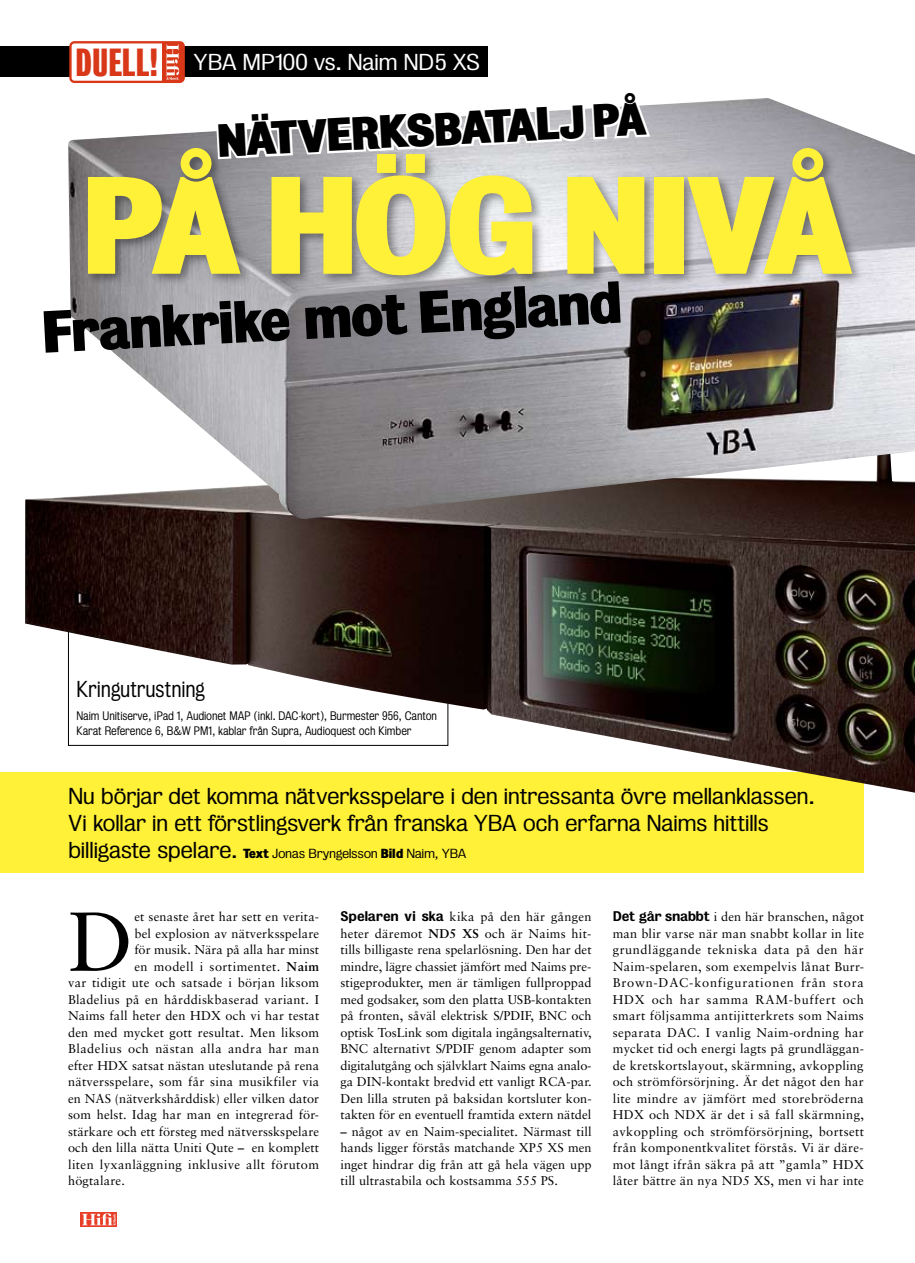
<style>
.page{position:relative;width:915px;height:1263px;background:#fff}
.page>*{position:absolute;margin:0;border:0;box-sizing:border-box;transform-origin:0 0}
.t1{font:700 126px "Bureau";color:#fff138}
.t2{font:83.7px "Sabon";color:#000}
.t3{font:700 54px "Bureau";color:#000}
.t4{font:700 42.45px "Bureau";color:#000}
.t5{font:300 expanded 21px/27px "Bureau";letter-spacing:-.03em;color:#000}
.t6{font:300 expanded 21px "Bureau";letter-spacing:-.02em;color:#fff}
.t7{font:300 21px "Bureau";letter-spacing:-.01em;color:#000}
.t8{font:12.75px/16.5px "Sabon";letter-spacing:.015em;color:#000;text-align:justify}
.t9{font:12.75px "Sabon";letter-spacing:.04em;color:#000}
.t10{font:12.75px "Sabon";letter-spacing:.035em;color:#000}
.t11{font:300 expanded 12px "Bureau";letter-spacing:-.035em;color:#000}
.t12{font:300 11.25px/15px "Bureau";letter-spacing:-.01em;color:#000}
.s1{font-weight:700;font-stretch:extra-condensed;font-size:35.7px;color:#d83818}
.s2{font-size:21px}
.s3{font-weight:700;font-stretch:normal}
.s4{font-weight:700}
.s5{font-family:"Bureau";font-weight:600}
</style>
<div class="page">
<div style="left:0;top:772px;width:863px;height:101px;background:#fff138"></div>
<div style="left:0;top:46px;width:487px;height:31px;background:#000"></div>
<div style="left:70px;top:42px;width:114px;height:40px;background:#fff;border-radius:4px"></div>
<div style="left:69px;top:41px;width:116px;height:42px;border:2px solid #d83818;border-radius:4px"></div>
<div style="left:163px;top:42px;width:20px;height:40px;background:#d83818"></div>
<svg style="left:166px;top:44px;width:13px;height:36px"></svg>
<svg style="left:80px;top:1212px;width:37px;height:15px"></svg>
<svg style="left:82px;top:1213px;width:34px;height:12px"></svg>
<img style="left:25px;top:497px;width:889px;height:296px">
<img style="left:67px;top:98px;width:847px;height:423px">
<div style="left:84px;top:144px;width:780px;height:144px;background:#000;opacity:.4"></div>
<svg style="left:214px;top:46px;width:438px;height:249px"></svg>
<h3 class="t6" style="left:76px;top:50px;width:406px"><span class="s1">DUELL!</span> YBA MP100 vs. Naim ND5 XS</h3>
<h3 class="t4" style="left:217px;top:115px;width:429px;rotate:-3deg">N ät verksbatalj på</h3>
<h1 class="t1" style="left:86px;top:148px;width:765px">På hög nivå</h1>
<h3 class="t3" style="left:42px;top:299px;width:580px;rotate:-3deg">Frankrike mot England</h3>
<h3 class="t7" style="left:77px;top:677px;width:130px">Kringutrustning</h3>
<p class="t12" style="left:77px;top:709px;width:362px">Naim Unitiserve, iPad 1, Audionet MAP (inkl. DAC-kort), Burmester 956, Canton<br>Karat Reference 6, B&amp;W PM1, kablar från Supra, Audioquest och Kimber</p>
<h3 class="t5" style="left:68px;top:782px;width:748px">Nu börjar det komma nätverksspelare i den intressanta övre mellanklassen.<br>Vi kollar in ett förstlingsverk från franska YBA och erfarna Naims hittills</h3>
<p class="t11" style="left:68px;top:846px;width:400px"><span class="s2">billigaste spelare.</span> <span class="s3">Text</span> Jonas Bryngelsson <span class="s3">Bild</span> Naim, YBA</p>
<h2 class="t2" style="left:68px;top:892px;width:67px">D</h2>
<p class="t8" style="left:134px;top:908px;width:186px">et senaste året har sett en verita-</p>
<p class="t8" style="left:134px;top:925px;width:186px">bel explosion av nätverksspelare</p>
<p class="t8" style="left:134px;top:941px;width:186px">för musik. Nära på alla har minst</p>
<p class="t10" style="left:134px;top:959px;width:186px">en modell i sortimentet. <span class="s4">Naim</span></p>
<p class="t8" style="left:68px;top:974px;width:252px">var tidigit ute och satsade i början liksom</p>
<p class="t8" style="left:68px;top:991px;width:252px">Bladelius på en hårddiskbaserad variant. I</p>
<p class="t8" style="left:68px;top:1007px;width:252px">Naims fall heter den HDX och vi har testat</p>
<p class="t8" style="left:68px;top:1024px;width:252px">den med mycket gott resultat. Men liksom</p>
<p class="t9" style="left:68px;top:1041px;width:252px">Bladelius och nästan alla andra har man</p>
<p class="t8" style="left:68px;top:1057px;width:252px">efter HDX satsat nästan uteslutande på rena</p>
<p class="t8" style="left:68px;top:1073px;width:253px">nätversspelare, som får sina musikfiler via</p>
<p class="t8" style="left:68px;top:1090px;width:252px">en NAS (nätverkshårddisk) eller vilken dator</p>
<p class="t8" style="left:68px;top:1106px;width:252px">som helst. Idag har man en integrerad för-</p>
<p class="t8" style="left:68px;top:1123px;width:252px">stärkare och ett försteg med nätversskspelare</p>
<p class="t8" style="left:68px;top:1139px;width:252px">och den lilla nätta Uniti Qute <span class="s4">–</span> en komplett</p>
<p class="t8" style="left:68px;top:1156px;width:252px">liten lyxanläggning inklusive allt förutom</p>
<p class="t8" style="left:68px;top:1172px;width:58px">högtalare.</p>
<p class="t8" style="left:340px;top:908px;width:253px"><span class="s5">Spelaren vi ska</span> kika på den här gången heter däremot <span class="s4">ND5 XS</span> och är Naims hit&shy;tills billigaste rena spelarlösning. Den har det mindre, lägre chassiet jämfört med Naims pre&shy;stigeprodukter, men är tämligen fullproppad med godsaker, som den platta USB-kontakten på fronten, såväl elektrisk S/PDIF, BNC och optisk TosLink som digitala ingångsalternativ, BNC alternativt S/PDIF genom adapter som digitalutgång och självklart Naims egna analo&shy;ga DIN-kontakt bredvid ett vanligt RCA-par.<br>Den lilla struten på baksidan kortsluter kon&shy;takten för en eventuell framtida extern nätdel</p>
<p class="t8" style="left:340px;top:1123px;width:252px"><span class="s4">–</span> något av en Naim-specialitet. Närmast till hands ligger förstås matchande XP5 XS men inget hindrar dig från att gå hela vägen upp till ultrastabila och kostsamma 555 PS.</p>
<p class="t8" style="left:612px;top:908px;width:253px"><span class="s5">Det går snabbt</span> i den här branschen, något man blir varse när man snabbt kollar in lite grundläggande tekniska data på den här Naim-spelaren, som exempelvis lånat Burr-Brown-DAC-konfigurationen från stora HDX och har samma RAM-buffert och smart följsamma antijitterkrets som Naims separata DAC. I vanlig Naim-ordning har mycket tid och energi lagts på grundläggan&shy;de kretskortslayout, skärmning, avkoppling och strömförsörjning. Är det något den har lite mindre av jämfört med storebröderna HDX och NDX är det i så fall skärmning, avkoppling och strömförsörjning, bortsett från komponentkvalitet förstås. Vi är däre&shy;mot långt ifrån säkra på att ”gamla” HDX låter bättre än nya ND5 XS, men vi har inte</p>
</div>
